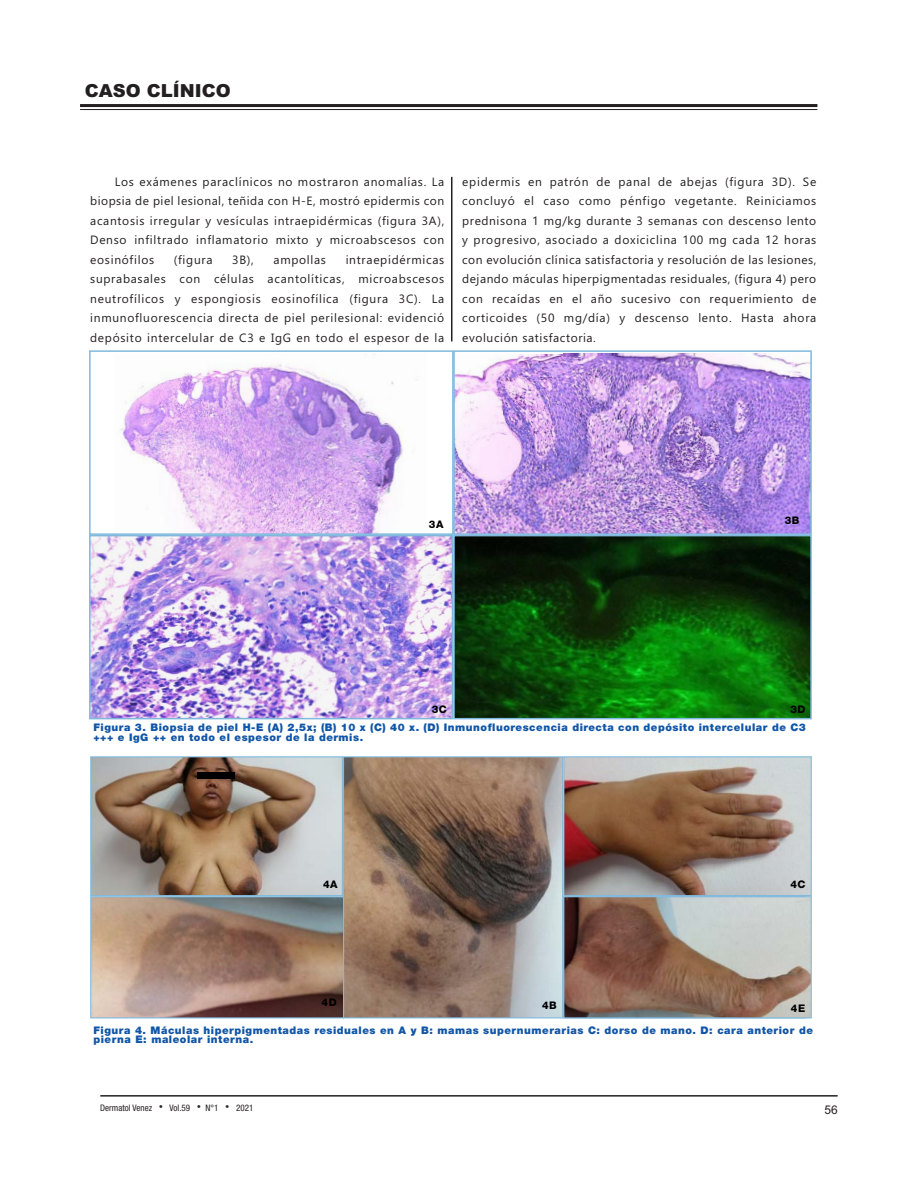
<style>
.page{position:relative;width:918px;height:1188px;background:#fff}
.page>*{position:absolute;margin:0;border:0;box-sizing:border-box;transform-origin:0 0}
.t1{font:900 18px "Arial";color:#231f20}
.t2{font:12px/19.5px "Gadugi";letter-spacing:.06em;color:#231f20;text-align:justify}
.t3{font:12px "Arial";color:#231f20}
.t4{font:900 10.5px/9.3px "Helvetica Neue LT Std";letter-spacing:.05em;color:#1155a6}
.t5{font:800 10.5px "Helvetica Neue LT Std";letter-spacing:.05em;color:#000}
.t6{font:condensed 9px "Helvetica Neue LT Std";color:#231f20}
</style>
<div class="page">
<img style="left:120px;top:363px;width:297px;height:169px">
<div style="left:89px;top:350px;width:365px;height:185px;border:2px solid #80b9dd"></div>
<hr style="left:80px;top:104px;width:737px;height:3px;background:#231f20">
<hr style="left:80px;top:109px;width:737px;height:1px;background:#231f20">
<hr style="left:451px;top:177px;width:1px;height:164px;background:#231f20">
<hr style="left:100px;top:1095px;width:738px;height:2px;background:#231f20">
<img style="left:456px;top:353px;width:353px;height:179px">
<div style="left:453px;top:350px;width:359px;height:185px;border:2px solid #80b9dd"></div>
<img style="left:92px;top:758px;width:249px;height:136px">
<div style="left:90px;top:756px;width:253px;height:140px;border:1px solid #80b9dd"></div>
<img style="left:345px;top:758px;width:216px;height:258px">
<div style="left:343px;top:756px;width:220px;height:262px;border:1px solid #80b9dd"></div>
<img style="left:92px;top:538px;width:358px;height:178px">
<div style="left:89px;top:535px;width:364px;height:184px;border:2px solid #80b9dd"></div>
<img style="left:456px;top:538px;width:353px;height:178px">
<div style="left:453px;top:535px;width:359px;height:184px;border:2px solid #80b9dd"></div>
<img style="left:565px;top:758px;width:245px;height:136px">
<div style="left:563px;top:756px;width:249px;height:140px;border:1px solid #80b9dd"></div>
<img style="left:92px;top:898px;width:250px;height:118px">
<div style="left:90px;top:896px;width:254px;height:122px;border:1px solid #80b9dd"></div>
<div style="left:197px;top:772px;width:38px;height:6px;background:#000"></div>
<img style="left:565px;top:898px;width:245px;height:118px">
<div style="left:563px;top:896px;width:249px;height:122px;border:1px solid #80b9dd"></div>
<h1 class="t1" style="left:85px;top:80px;width:148px">CASO CLÍNICO</h1>
<p class="t2" style="left:90px;top:172px;width:356px;text-indent:25px">Los exámenes paraclínicos no mostraron anomalías. La biopsia de piel lesional, teñida con H-E, mostró epidermis con acantosis irregular y vesículas intraepidérmicas (figura 3A), Denso infiltrado inflamatorio mixto y microabscesos con eosinófilos</p>
<p class="t2" style="left:90px;top:250px;width:356px;text-indent:255px">intraepidérmicas suprabasales con células acantolíticas, microabscesos neutrofílicos y espongiosis eosinofílica (figura 3C). La inmunofluorescencia directa de piel perilesional: evidenció depósito intercelular de C3 e IgG en todo el espesor de la</p>
<p class="t2" style="left:174px;top:250px;width:40px">(figura</p>
<p class="t2" style="left:232px;top:250px;width:23px">3B),</p>
<p class="t2" style="left:274px;top:250px;width:54px">ampollas</p>
<p class="t2" style="left:462px;top:172px;width:356px">epidermis en patrón de panal de abejas (figura 3D). Se concluyó el caso como pénfigo vegetante. Reiniciamos prednisona 1 mg/kg durante 3 semanas con descenso lento y progresivo, asociado a doxiciclina 100 mg cada 12 horas con evolución clínica satisfactoria y resolución de las lesiones, dejando máculas hiperpigmentadas residuales, (figura 4) pero con recaídas en el año sucesivo con requerimiento de corticoides (50 mg/día) y descenso lento. Hasta ahora evolución satisfactoria.</p>
<p class="t5" style="left:429px;top:521px;width:16px">3A</p>
<p class="t5" style="left:785px;top:516px;width:16px">3B</p>
<p class="t5" style="left:432px;top:705px;width:17px">3C</p>
<p class="t5" style="left:791px;top:705px;width:17px">3D</p>
<p class="t4" style="left:93px;top:724px;width:714px">Figura 3. Biopsia de piel H-E (A) 2,5x; (B) 10 x (C) 40 x. (D) Inmunofluorescencia directa con depósito intercelular de C3 +++ e IgG ++ en todo el espesor de la dermis.</p>
<p class="t5" style="left:323px;top:880px;width:16px">4A</p>
<p class="t5" style="left:322px;top:999px;width:17px">4D</p>
<p class="t5" style="left:791px;top:880px;width:17px">4C</p>
<p class="t5" style="left:542px;top:1002px;width:16px">4B</p>
<p class="t5" style="left:791px;top:1004px;width:16px">4E</p>
<p class="t4" style="left:93px;top:1026px;width:721px">Figura 4. Máculas hiperpigmentadas residuales en A y B: mamas supernumerarias C: dorso de mano. D: cara anterior de pierna E: maleolar interna.</p>
<p class="t6" style="left:100px;top:1105px;width:53px">Dermatol Venez</p>
<p class="t6" style="left:170px;top:1105px;width:22px">Vol.59</p>
<p class="t6" style="left:206px;top:1105px;width:14px">N°1</p>
<p class="t6" style="left:236px;top:1105px;width:19px">2021</p>
<p class="t3" style="left:824px;top:1103px;width:15px">56</p>
</div>
